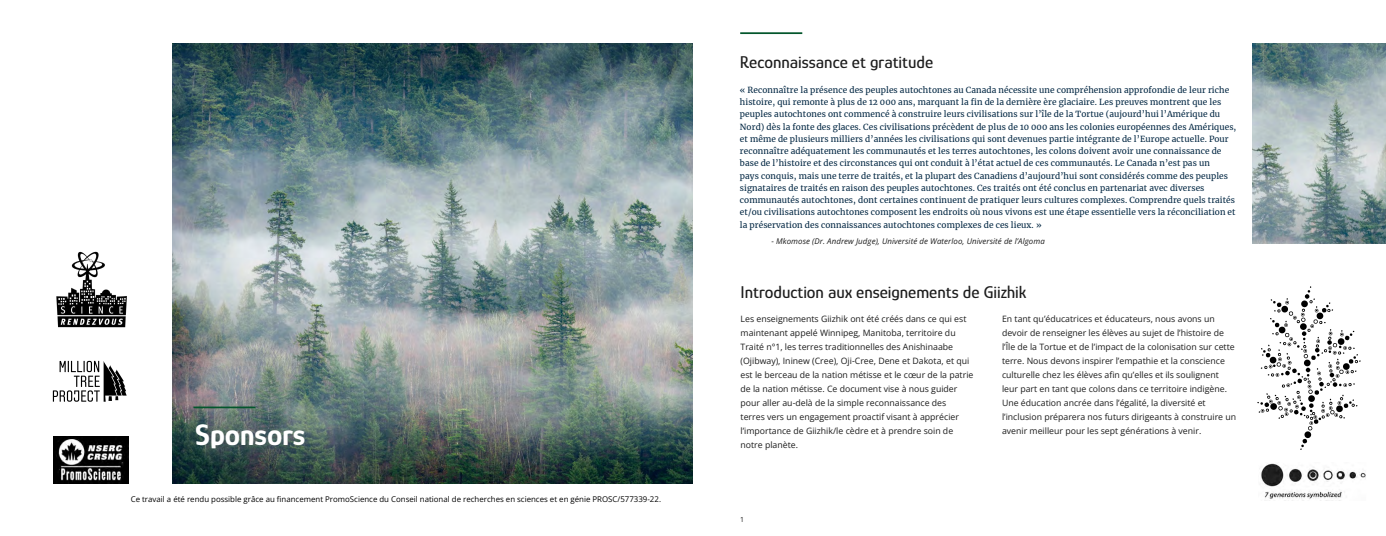
<style>
.page{position:relative;width:1386px;height:536px;background:#fff}
.page>*{position:absolute;margin:0;border:0;box-sizing:border-box;transform-origin:0 0}
.t1{font:100 30.62px "Glory";color:#fff}
.t2{font:500 17.5px "Glory";color:#1c1c1c}
.Body_Text{font:8.75px/14px "Open Sans";color:#1c1c1c}
.t3{font:8.31px/12.2px "Merriweather";letter-spacing:.01em;color:#002642}
.t4{font:7.88px "Open Sans";color:#000}
.t5{font:italic 7.88px "Open Sans";letter-spacing:.01em;color:#1c1c1c}
.t6{font:7px "Open Sans";color:#1c1c1c}
</style>
<div class="page">
<img style="left:172px;top:44px;width:521px;height:439px">
<img style="left:1252px;top:44px;width:134px;height:199px">
<img style="left:56px;top:251px;width:71px;height:77px">
<svg style="left:53px;top:361px;width:74px;height:40px"></svg>
<img style="left:53px;top:436px;width:75px;height:47px">
<hr style="left:740px;top:32px;width:62px;height:2px;background:#03562c">
<hr style="left:193px;top:406px;width:63px;height:2px;background:#03562c">
<svg style="left:1257px;top:286px;width:104px;height:164px"></svg>
<img style="left:1261px;top:463px;width:105px;height:36px">
<p class="t1" style="left:195px;top:416px;width:112px">Sponsors</p>
<p class="t4" style="left:131px;top:494px;width:532px">Ce travail a été rendu possible grâce au financement PromoScience du Conseil national de recherches en sciences et en génie PROSC/577339-22.</p>
<h3 class="t2" style="left:740px;top:51px;width:195px">Reconnaissance et gratitude</h3>
<p class="t3" style="left:740px;top:83px;width:498px">« Reconnaître la présence des peuples autochtones au Canada nécessite une compréhension approfondie de leur riche histoire, qui remonte à plus de 12 000 ans, marquant la fin de la dernière ère glaciaire. Les preuves montrent que les peuples autochtones ont commencé à construire leurs civilisations sur l’île de la Tortue (aujourd’hui l’Amérique du Nord) dès la fonte des glaces. Ces civilisations précèdent de plus de 10 000 ans les colonies européennes des Amériques, et même de plusieurs milliers d’années les civilisations qui sont devenues partie intégrante de l’Europe actuelle. Pour reconnaître adéquatement les communautés et les terres autochtones, les colons doivent avoir une connaissance de base de l’histoire et des circonstances qui ont conduit à l’état actuel de ces communautés. Le Canada n’est pas un<br>pays conquis, mais une terre de traités, et la plupart des Canadiens d’aujourd’hui sont considérés comme des peuples signataires de traités en raison des peuples autochtones. Ces traités ont été conclus en partenariat avec diverses communautés autochtones, dont certaines continuent de pratiquer leurs cultures complexes. Comprendre quels traités et/ou civilisations autochtones composent les endroits où nous vivons est une étape essentielle vers la réconciliation et la préservation des connaissances autochtones complexes de ces lieux. »</p>
<p class="t5" style="left:771px;top:235px;width:275px">- Mkomose (Dr. Andrew Judge), Université de Waterloo, Université de l’Algoma</p>
<h3 class="t2" style="left:741px;top:281px;width:288px">Introduction aux enseignements de Giizhik</h3>
<p class="Body_Text" style="left:741px;top:311px;width:234px">Les enseignements Giizhik ont été créés dans ce qui est maintenant appelé Winnipeg, Manitoba, territoire du Traité n°1, les terres traditionnelles des Anishinaabe (Ojibway), Ininew (Cree), Oji-Cree, Dene et Dakota, et qui est le berceau de la nation métisse et le cœur de la patrie de la nation métisse. Ce document vise à nous guider pour aller au-delà de la simple reconnaissance des<br>terres vers un engagement proactif visant à apprécier l’importance de Giizhik/le cèdre et à prendre soin de notre planète.</p>
<p class="Body_Text" style="left:1002px;top:311px;width:236px">En tant qu’éducatrices et éducateurs, nous avons un devoir de renseigner les élèves au sujet de l’histoire de l’Île de la Tortue et de l’impact de la colonisation sur cette terre. Nous devons inspirer l’empathie et la conscience culturelle chez les élèves afin qu’elles et ils soulignent leur part en tant que colons dans ce territoire indigène.<br>Une éducation ancrée dans l’égalité, la diversité et l’inclusion préparera nos futurs dirigeants à construire un avenir meilleur pour les sept générations à venir.</p>
<p class="t6" style="left:740px;top:515px;width:6px">1</p>
</div>
